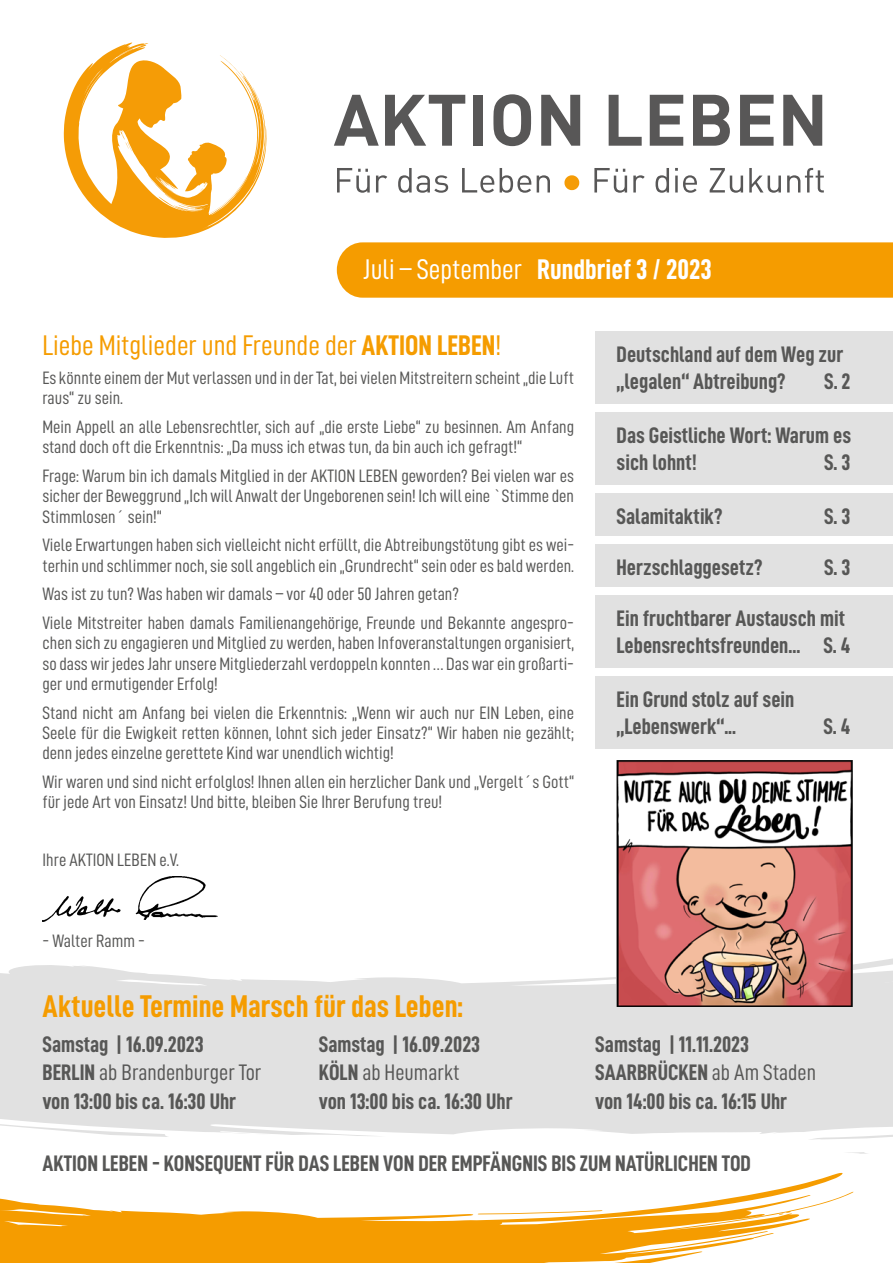
<style>
.page{position:relative;width:893px;height:1263px;background:#fff}
.page>*{position:absolute;margin:0;border:0;box-sizing:border-box;transform-origin:0 0}
.t1{font:31.5px "D DIN Condensed Bold";color:#f59c00}
.t2{font:28.5px "D DIN Condensed";color:#f59c00}
.t3{font:28.5px "D DIN Condensed Bold";color:#fff}
.t4{font:22.5px/27px "D DIN Condensed Bold";color:#575756}
.t5{font:22.5px "D DIN Condensed";color:#575756}
.t6{font:18px/20.2px "D DIN Condensed";color:#575756}
.s1{font-family:"D DIN Condensed"}
.s2{font-family:"D DIN Condensed Bold"}
</style>
<div class="page">
<svg style="left:0;top:922px;width:893px;height:137px;fill:#e1e1e1"></svg>
<div style="left:0;top:1059px;width:893px;height:80px;background:#e1e1e1"></div>
<svg style="left:0;top:1065px;width:864px;height:128px;fill:#e1e1e1"></svg>
<div style="left:595px;top:332px;width:298px;height:72px;background:#e1e1e1"></div>
<div style="left:337px;top:242px;width:556px;height:56px;background:#f59c00"></div>
<img style="left:43px;top:876px;width:174px;height:45px">
<svg style="left:0;top:1173px;width:853px;height:90px"></svg>
<div style="left:595px;top:493px;width:298px;height:43px;background:#e1e1e1"></div>
<div style="left:595px;top:544px;width:298px;height:43px;background:#e1e1e1"></div>
<div style="left:595px;top:595px;width:298px;height:73px;background:#e1e1e1"></div>
<div style="left:595px;top:676px;width:298px;height:72px;background:#e1e1e1"></div>
<div style="left:595px;top:412px;width:298px;height:73px;background:#e1e1e1"></div>
<img style="left:617px;top:760px;width:236px;height:246px">
<svg style="left:64px;top:43px;width:203px;height:195px"></svg>
<svg style="left:334px;top:95px;width:45px;height:51px"></svg>
<svg style="left:385px;top:95px;width:80px;height:51px"></svg>
<div style="left:473px;top:95px;width:10px;height:51px;background:#585757"></div>
<svg style="left:493px;top:94px;width:38px;height:52px"></svg>
<svg style="left:541px;top:95px;width:39px;height:51px"></svg>
<svg style="left:609px;top:95px;width:33px;height:51px"></svg>
<svg style="left:650px;top:95px;width:33px;height:51px"></svg>
<svg style="left:693px;top:95px;width:37px;height:51px"></svg>
<svg style="left:740px;top:95px;width:34px;height:51px"></svg>
<svg style="left:783px;top:95px;width:39px;height:51px"></svg>
<svg style="left:337px;top:168px;width:33px;height:25px"></svg>
<svg style="left:376px;top:175px;width:11px;height:17px"></svg>
<svg style="left:398px;top:168px;width:50px;height:25px"></svg>
<svg style="left:462px;top:168px;width:32px;height:25px"></svg>
<svg style="left:500px;top:168px;width:31px;height:25px"></svg>
<svg style="left:537px;top:175px;width:13px;height:17px"></svg>
<svg style="left:564px;top:175px;width:15px;height:15px"></svg>
<svg style="left:594px;top:168px;width:33px;height:25px"></svg>
<svg style="left:633px;top:175px;width:12px;height:17px"></svg>
<svg style="left:656px;top:168px;width:13px;height:25px"></svg>
<svg style="left:675px;top:168px;width:22px;height:25px"></svg>
<svg style="left:710px;top:168px;width:33px;height:25px"></svg>
<svg style="left:749px;top:168px;width:32px;height:25px"></svg>
<svg style="left:787px;top:168px;width:37px;height:24px"></svg>
<h2 class="t3" style="left:363px;top:254px;width:350px"><span class="s1">Juli – September</span> Rundbrief 3 / 2023</h2>
<h2 class="t2" style="left:43px;top:330px;width:460px">Liebe Mitglieder und Freunde der <span class="s2">AKTION LEBEN</span>!</h2>
<p class="t6" style="left:43px;top:367px;width:533px">Es könnte einem der Mut verlassen und in der Tat, bei vielen Mitstreitern scheint „die Luft raus“ zu sein.</p>
<p class="t6" style="left:43px;top:416px;width:533px">Mein Appell an alle Lebensrechtler, sich auf „die erste Liebe“ zu besinnen. Am Anfang stand doch oft die Erkenntnis: „Da muss ich etwas tun, da bin auch ich gefragt!“</p>
<p class="t6" style="left:43px;top:465px;width:533px;text-align:justify">Frage: Warum bin ich damals Mitglied in der AKTION LEBEN geworden? Bei vielen war es sicher der Beweggrund „Ich will Anwalt der Ungeborenen sein! Ich will eine `Stimme den Stimmlosen´ sein!“</p>
<p class="t6" style="left:43px;top:535px;width:533px">Viele Erwartungen haben sich vielleicht nicht erfüllt, die Abtreibungstötung gibt es wei&shy;terhin und schlimmer noch, sie soll angeblich ein „Grundrecht“ sein oder es bald werden.</p>
<p class="t6" style="left:43px;top:579px;width:533px;line-height:28.8px">Was ist zu tun? Was haben wir damals – vor 40 oder 50 Jahren getan?<br>Viele Mitstreiter haben damals Familienangehörige, Freunde und Bekannte angespro-</p>
<p class="t6" style="left:43px;top:633px;width:533px;text-align:justify">chen sich zu engagieren und Mitglied zu werden, haben Infoveranstaltungen organisiert, so dass wir jedes Jahr unsere Mitgliederzahl verdoppeln konnten … Das war ein großarti&shy;ger und ermutigender Erfolg!</p>
<p class="t6" style="left:43px;top:702px;width:533px;text-align:justify">Stand nicht am Anfang bei vielen die Erkenntnis: „Wenn wir auch nur EIN Leben, eine Seele für die Ewigkeit retten können, lohnt sich jeder Einsatz?“ Wir haben nie gezählt; denn jedes einzelne gerettete Kind war unendlich wichtig!</p>
<p class="t6" style="left:43px;top:771px;width:533px">Wir waren und sind nicht erfolglos! Ihnen allen ein herzlicher Dank und „Vergelt´s Gott“ für jede Art von Einsatz! Und bitte, bleiben Sie Ihrer Berufung treu!</p>
<p class="t6" style="left:43px;top:849px;width:138px">Ihre AKTION LEBEN e.V.</p>
<p class="t4" style="left:617px;top:341px;width:228px">Deutschland auf dem Weg zur „legalen“ Abtreibung?</p>
<p class="t4" style="left:824px;top:368px;width:28px">S. 2</p>
<p class="t4" style="left:617px;top:421px;width:236px">Das Geistliche Wort: Warum es sich lohnt!</p>
<p class="t4" style="left:824px;top:448px;width:28px">S. 3</p>
<p class="t4" style="left:617px;top:502px;width:107px">Salamitaktik?</p>
<p class="t4" style="left:824px;top:502px;width:28px">S. 3</p>
<p class="t4" style="left:617px;top:553px;width:148px">Herzschlaggesetz?</p>
<p class="t4" style="left:824px;top:553px;width:28px">S. 3</p>
<p class="t4" style="left:617px;top:604px;width:235px">Ein fruchtbarer Austausch mit<br>Lebensrechtsfreunden... S. 4</p>
<p class="t4" style="left:617px;top:685px;width:179px">Ein Grund stolz auf sein „Lebenswerk“...</p>
<p class="t4" style="left:823px;top:712px;width:29px">S. 4</p>
<p class="t6" style="left:43px;top:930px;width:104px">- Walter Ramm -</p>
<h1 class="t1" style="left:43px;top:989px;width:422px">Aktuelle Termine Marsch für das Leben:</h1>
<p class="t4" style="left:43px;top:1030px;width:163px">Samstag | 16.09.2023</p>
<p class="t5" style="left:43px;top:1060px;width:220px"><span class="s2">BERLIN</span> ab Brandenburger Tor</p>
<p class="t4" style="left:43px;top:1087px;width:195px">von 13:00 bis ca. 16:30 Uhr</p>
<p class="t4" style="left:319px;top:1030px;width:163px">Samstag | 16.09.2023</p>
<p class="t5" style="left:319px;top:1060px;width:142px"><span class="s2">KÖLN</span> ab Heumarkt</p>
<p class="t4" style="left:319px;top:1087px;width:195px">von 13:00 bis ca. 16:30 Uhr</p>
<p class="t4" style="left:595px;top:1030px;width:222px;line-height:28.2px">Samstag | 11.11.2023<br>SAARBRÜCKEN <span class="s1">ab Am Staden </span>von 14:00 bis ca. 16:15 Uhr</p>
<p class="t4" style="left:43px;top:1149px;width:710px">AKTION LEBEN - KONSEQUENT FÜR DAS LEBEN VON DER EMPFÄNGNIS BIS ZUM NATÜRLICHEN TOD</p>
</div>
